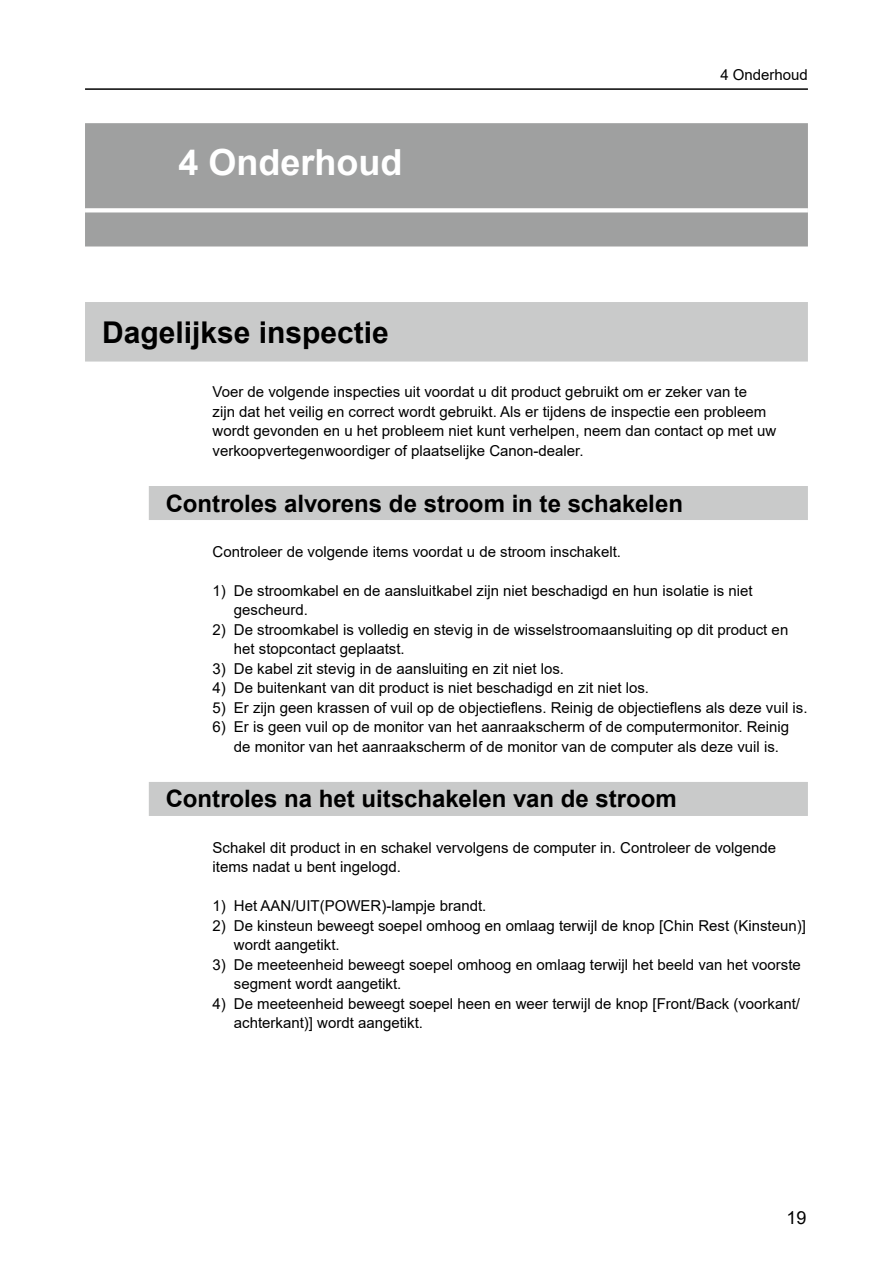
<style>
.page{position:relative;width:893px;height:1263px;background:#fff}
.page>*{position:absolute;margin:0;border:0;box-sizing:border-box;transform-origin:0 0}
.t1{font:700 36px "Arial";color:#fff}
.t2{font:700 30px "Arial";color:#000}
.t3{font:700 24px "Arial";color:#000}
.t4{font:18px "Arial";color:#000}
.t5{font:15px/19.5px "Arial";color:#000}
</style>
<div class="page">
<hr style="left:85px;top:88px;width:723px;height:2px;background:#000">
<div style="left:85px;top:123px;width:723px;height:123px;background:#9fa0a0"></div>
<svg style="left:85px;top:208px;width:723px;height:4px;background:#f9f9f9"></svg>
<div style="left:85px;top:302px;width:723px;height:60px;background:#c9caca"></div>
<div style="left:149px;top:486px;width:659px;height:34px;background:#c9caca"></div>
<div style="left:149px;top:782px;width:659px;height:34px;background:#c9caca"></div>
<h1 class="t1" style="left:179px;top:137px;width:226px">4 Onderhoud</h1>
<p class="t5" style="left:720px;top:65px;width:89px">4 Onderhoud</p>
<h2 class="t2" style="left:102px;top:311px;width:288px">Dagelijkse inspectie</h2>
<p class="t5" style="left:213px;top:382px;width:565px">Voer de volgende inspecties uit voordat u dit product gebruikt om er zeker van te<br>zijn dat het veilig en correct wordt gebruikt. Als er tijdens de inspectie een probleem wordt gevonden en u het probleem niet kunt verhelpen, neem dan contact op met uw verkoopvertegenwoordiger of plaatselijke Canon-dealer.</p>
<h3 class="t3" style="left:166px;top:486px;width:519px">Controles alvorens de stroom in te schakelen</h3>
<p class="t5" style="left:213px;top:542px;width:410px">Controleer de volgende items voordat u de stroom inschakelt.</p>
<p class="t5" style="left:234px;top:581px;width:520px;text-indent:-21px">1) De stroomkabel en de aansluitkabel zijn niet beschadigd en hun isolatie is niet gescheurd.</p>
<p class="t5" style="left:234px;top:620px;width:556px;text-indent:-21px">2) De stroomkabel is volledig en stevig in de wisselstroomaansluiting op dit product en het stopcontact geplaatst.</p>
<p class="t5" style="left:213px;top:659px;width:353px">3) De kabel zit stevig in de aansluiting en zit niet los.</p>
<p class="t5" style="left:213px;top:678px;width:438px">4) De buitenkant van dit product is niet beschadigd en zit niet los.</p>
<p class="t5" style="left:213px;top:698px;width:596px">5) Er zijn geen krassen of vuil op de objectieflens. Reinig de objectieflens als deze vuil is.</p>
<p class="t5" style="left:234px;top:717px;width:557px;text-indent:-21px">6) Er is geen vuil op de monitor van het aanraakscherm of de computermonitor. Reinig de monitor van het aanraakscherm of de monitor van de computer als deze vuil is.</p>
<h3 class="t3" style="left:166px;top:782px;width:512px">Controles na het uitschakelen van de stroom</h3>
<p class="t5" style="left:213px;top:838px;width:565px">Schakel dit product in en schakel vervolgens de computer in. Controleer de volgende items nadat u bent ingelogd.</p>
<p class="t5" style="left:213px;top:896px;width:275px">1) Het AAN/UIT(POWER)-lampje brandt.</p>
<p class="t5" style="left:234px;top:916px;width:573px;text-indent:-21px">2) De kinsteun beweegt soepel omhoog en omlaag terwijl de knop [Chin Rest (Kinsteun)] wordt aangetikt.</p>
<p class="t5" style="left:234px;top:955px;width:569px;text-indent:-21px">3) De meeteenheid beweegt soepel omhoog en omlaag terwijl het beeld van het voorste segment wordt aangetikt.</p>
<p class="t5" style="left:234px;top:994px;width:568px;text-indent:-21px">4) De meeteenheid beweegt soepel heen en weer terwijl de knop [Front/Back (voorkant/ achterkant)] wordt aangetikt.</p>
<p class="t4" style="left:787px;top:1205px;width:22px">19</p>
</div>
